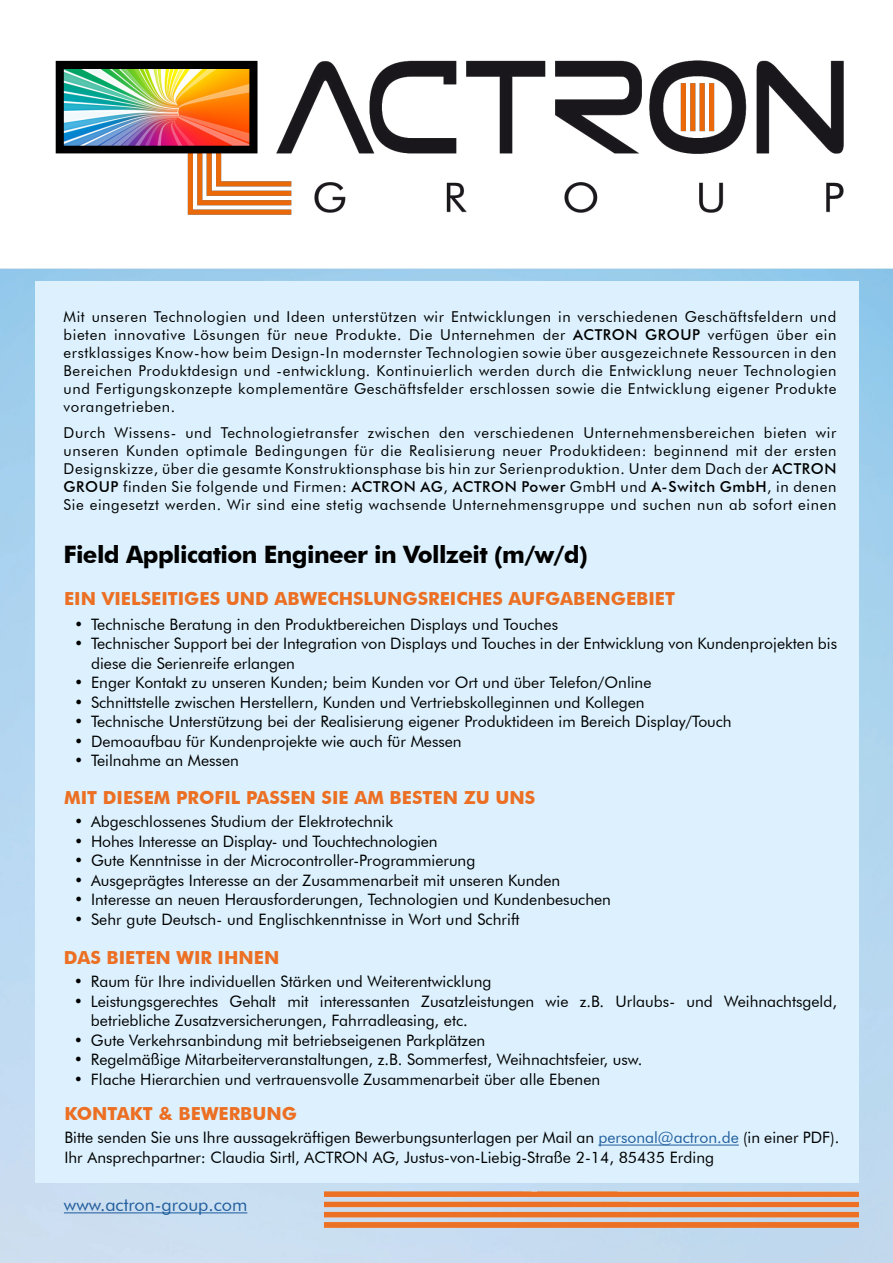
<style>
.page{position:relative;width:893px;height:1263px;background:#fff}
.page>*{position:absolute;margin:0;border:0;box-sizing:border-box;transform-origin:0 0}
.t1{font:700 24px "Futura BT";letter-spacing:-.025em;color:#000}
.t2{font:700 18px "Futura BT";color:#ec6f23}
.t3{font:18px "Futura BT";color:#215e9e}
.t4{font:15.75px/19.5px "Futura BT";color:#000}
.t5{font:15px/18px "Futura BT";letter-spacing:.04em;color:#000;text-align:justify}
.s1{font-weight:500}
.s2{color:#215e9e}
</style>
<div class="page">
<img style="left:0;top:268px;width:893px;height:995px">
<img style="left:324px;top:1191px;width:535px;height:36px">
<img style="left:55px;top:60px;width:789px;height:155px">
<div style="left:35px;top:282px;width:824px;height:900px;background:#dcf1fd"></div>
<hr style="left:598px;top:1144px;width:141px;height:1px;background:#215e9e">
<hr style="left:64px;top:1212px;width:183px;height:1px;background:#215e9e">
<p class="t5" style="left:64px;top:307px;width:774px">Mit unseren Technologien und Ideen unterstützen wir Entwicklungen in verschiedenen Geschäftsfeldern und bieten innovative Lösungen für neue Produkte. Die Unternehmen der <span class="s1">ACTRON GROUP</span> verfügen über ein erstklassiges Know-how beim Design-In modernster Technologien sowie über ausgezeichnete Ressourcen in den Bereichen Produktdesign und -entwicklung. Kontinuierlich werden durch die Entwicklung neuer Technologien und Fertigungskonzepte komplementäre Geschäftsfelder erschlossen sowie die Entwicklung eigener Produkte vorangetrieben.</p>
<p class="t5" style="left:64px;top:424px;width:774px">Durch Wissens- und Technologietransfer zwischen den verschiedenen Unternehmensbereichen bieten wir unseren Kunden optimale Bedingungen für die Realisierung neuer Produktideen: beginnend mit der ersten Designskizze, über die gesamte Konstruktionsphase bis hin zur Serienproduktion. Unter dem Dach der <span class="s1">ACTRON GROUP</span> finden Sie folgende und Firmen: <span class="s1">ACTRON AG</span>, <span class="s1">ACTRON Power</span> GmbH und <span class="s1">A-Switch GmbH</span>, in denen Sie eingesetzt werden. Wir sind eine stetig wachsende Unternehmensgruppe und suchen nun ab sofort einen</p>
<h1 class="t1" style="left:64px;top:540px;width:526px">Field Application Engineer in Vollzeit (m/w/d)</h1>
<p class="t2" style="left:64px;top:588px;width:613px">EIN VIELSEITIGES UND ABWECHSLUNGSREICHES AUFGABENGEBIET</p>
<p class="t4" style="left:74px;top:614px;width:485px">• Technische Beratung in den Produktbereichen Displays und Touches</p>
<p class="t4" style="left:91px;top:634px;width:748px;text-indent:-17px">• Technischer Support bei der Integration von Displays und Touches in der Entwicklung von Kundenprojekten bis diese die Serienreife erlangen</p>
<p class="t4" style="left:74px;top:673px;width:579px">• Enger Kontakt zu unseren Kunden; beim Kunden vor Ort und über Telefon/Online</p>
<p class="t4" style="left:74px;top:692px;width:572px">• Schnittstelle zwischen Herstellern, Kunden und Vertriebskolleginnen und Kollegen</p>
<p class="t4" style="left:74px;top:712px;width:659px">• Technische Unterstützung bei der Realisierung eigener Produktideen im Bereich Display/Touch</p>
<p class="t4" style="left:74px;top:731px;width:389px">• Demoaufbau für Kundenprojekte wie auch für Messen</p>
<p class="t4" style="left:74px;top:751px;width:166px">• Teilnahme an Messen</p>
<p class="t2" style="left:64px;top:786px;width:473px">MIT DIESEM PROFIL PASSEN SIE AM BESTEN ZU UNS</p>
<p class="t4" style="left:74px;top:812px;width:321px">• Abgeschlossenes Studium der Elektrotechnik</p>
<p class="t4" style="left:74px;top:831px;width:365px">• Hohes Interesse an Display- und Touchtechnologien</p>
<p class="t4" style="left:74px;top:851px;width:403px">• Gute Kenntnisse in der Microcontroller-Programmierung</p>
<p class="t4" style="left:74px;top:870px;width:488px">• Ausgeprägtes Interesse an der Zusammenarbeit mit unseren Kunden</p>
<p class="t4" style="left:74px;top:890px;width:538px">• Interesse an neuen Herausforderungen, Technologien und Kundenbesuchen</p>
<p class="t4" style="left:74px;top:909px;width:447px">• Sehr gute Deutsch- und Englischkenntnisse in Wort und Schrift</p>
<p class="t2" style="left:64px;top:946px;width:217px">DAS BIETEN WIR IHNEN</p>
<p class="t4" style="left:74px;top:971px;width:419px">• Raum für Ihre individuellen Stärken und Weiterentwicklung</p>
<p class="t4" style="left:91px;top:991px;width:748px;text-indent:-17px">• Leistungsgerechtes Gehalt mit interessanten Zusatzleistungen wie z.B. Urlaubs- und Weihnachtsgeld, betriebliche Zusatzversicherungen, Fahrradleasing, etc.</p>
<p class="t4" style="left:74px;top:1030px;width:413px">• Gute Verkehrsanbindung mit betriebseigenen Parkplätzen</p>
<p class="t4" style="left:74px;top:1049px;width:570px">• Regelmäßige Mitarbeiterveranstaltungen, z.B. Sommerfest, Weihnachtsfeier, usw.</p>
<p class="t4" style="left:74px;top:1069px;width:528px">• Flache Hierarchien und vertrauensvolle Zusammenarbeit über alle Ebenen</p>
<p class="t2" style="left:64px;top:1103px;width:234px">KONTAKT &amp; BEWERBUNG</p>
<p class="t4" style="left:64px;top:1128px;width:776px">Bitte senden Sie uns Ihre aussagekräftigen Bewerbungsunterlagen per Mail an <span class="s2">personal@actron.de</span> (in einer PDF).<br>Ihr Ansprechpartner: Claudia Sirtl, ACTRON AG, Justus-von-Liebig-Straße 2-14, 85435 Erding</p>
<p class="t3" style="left:64px;top:1193px;width:185px">www.actron-group.com</p>
</div>
